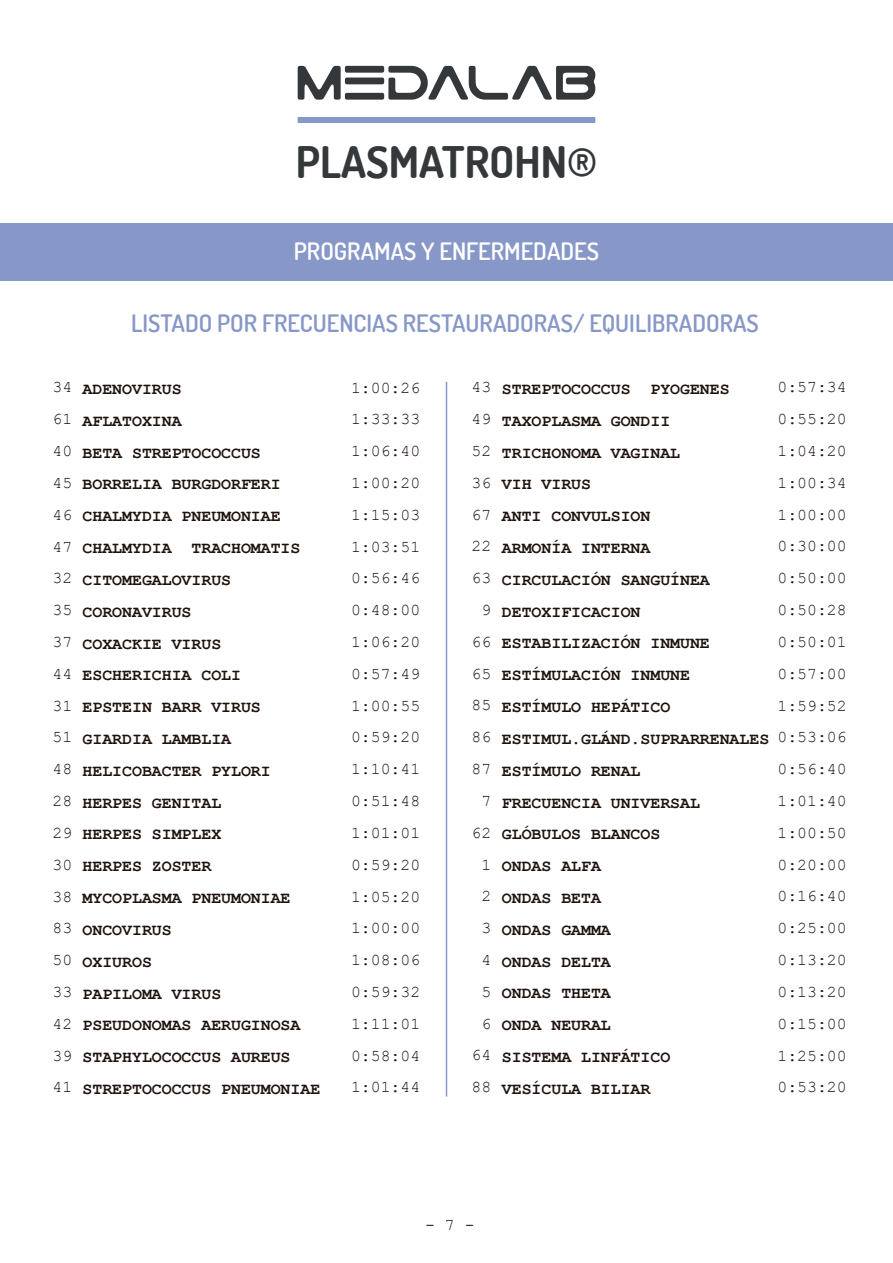
<style>
.page{position:relative;width:893px;height:1263px;background:#fff}
.page>*{position:absolute;margin:0;border:0;box-sizing:border-box;transform-origin:0 0}
.t1{font:700 43.5px "Dosis";color:#34383a}
.t2{font:600 24px "Dosis";color:#8697c8}
.t3{font:600 24px "Dosis";color:#fff}
.t4{font:700 16.5px/31.8px "Courier New";color:#1e120d}
.t5{font:16.5px/31.8px "Courier New";color:#1e120d;text-align:justify}
</style>
<div class="page">
<svg style="left:298px;top:66px;width:297px;height:34px"></svg>
<div style="left:298px;top:117px;width:297px;height:6px;background:#8697c8"></div>
<div style="left:0;top:224px;width:893px;height:56px;background:#8697c8"></div>
<hr style="left:446px;top:382px;width:1px;height:714px;background:#8697c8">
<h1 class="t1" style="left:296px;top:134px;width:303px">PLASMATROHN®</h1>
<h2 class="t3" style="left:294px;top:236px;width:307px">PROGRAMAS Y ENFERMEDADES</h2>
<h2 class="t2" style="left:131px;top:308px;width:629px">LISTADO POR FRECUENCIAS RESTAURADORAS/ EQUILIBRADORAS</h2>
<p class="t5" style="left:472px;top:371px;width:21px;text-align:right">43<br>49<br>52<br>36<br>67<br>22<br>63<br>9<br>66<br>65<br>85<br>86<br>87<br>7<br>62<br>1<br>2<br>3<br>4<br>5<br>6<br>64<br>88</p>
<p class="t5" style="left:53px;top:371px;width:21px">34<br>61<br>40<br>45<br>46<br>47<br>32<br>35<br>37<br>44<br>31<br>51<br>48<br>28<br>29<br>30<br>38<br>83<br>50<br>33<br>42<br>39<br>41</p>
<p class="t4" style="left:502px;top:372px;width:269px">STREPTOCOCCUS PYOGENES<br>TAXOPLASMA GONDII<br>TRICHONOMA VAGINAL<br>VIH VIRUS<br>ANTI CONVULSION<br>ARMONÍA INTERNA<br>CIRCULACIÓN SANGUÍNEA<br>DETOXIFICACION<br>ESTABILIZACIÓN INMUNE<br>ESTÍMULACIÓN INMUNE<br>ESTÍMULO HEPÁTICO<br>ESTIMUL.GLÁND.SUPRARRENALES<br>ESTÍMULO RENAL<br>FRECUENCIA UNIVERSAL<br>GLÓBULOS BLANCOS<br>ONDAS ALFA<br>ONDAS BETA<br>ONDAS GAMMA<br>ONDAS DELTA<br>ONDAS THETA<br>ONDA NEURAL<br>SISTEMA LINFÁTICO<br>VESÍCULA BILIAR</p>
<p class="t5" style="left:777px;top:371px;width:71px">0:57:34<br>0:55:20<br>1:04:20<br>1:00:34<br>1:00:00<br>0:30:00<br>0:50:00<br>0:50:28<br>0:50:01<br>0:57:00<br>1:59:52<br>0:53:06<br>0:56:40<br>1:01:40<br>1:00:50<br>0:20:00<br>0:16:40<br>0:25:00<br>0:13:20<br>0:13:20<br>0:15:00<br>1:25:00<br>0:53:20</p>
<p class="t4" style="left:83px;top:372px;width:239px">ADENOVIRUS<br>AFLATOXINA<br>BETA STREPTOCOCCUS<br>BORRELIA BURGDORFERI<br>CHALMYDIA PNEUMONIAE<br>CHALMYDIA TRACHOMATIS<br>CITOMEGALOVIRUS<br>CORONAVIRUS<br>COXACKIE VIRUS<br>ESCHERICHIA COLI<br>EPSTEIN BARR VIRUS<br>GIARDIA LAMBLIA<br>HELICOBACTER PYLORI<br>HERPES GENITAL<br>HERPES SIMPLEX<br>HERPES ZOSTER<br>MYCOPLASMA PNEUMONIAE<br>ONCOVIRUS<br>OXIUROS<br>PAPILOMA VIRUS<br>PSEUDONOMAS AERUGINOSA<br>STAPHYLOCOCCUS AUREUS<br>STREPTOCOCCUS PNEUMONIAE</p>
<p class="t5" style="left:351px;top:371px;width:71px">1:00:26<br>1:33:33<br>1:06:40<br>1:00:20<br>1:15:03<br>1:03:51<br>0:56:46<br>0:48:00<br>1:06:20<br>0:57:49<br>1:00:55<br>0:59:20<br>1:10:41<br>0:51:48<br>1:01:01<br>0:59:20<br>1:05:20<br>1:00:00<br>1:08:06<br>0:59:32<br>1:11:01<br>0:58:04<br>1:01:44</p>
<p class="t5" style="left:425px;top:1208px;width:51px">- 7 -</p>
</div>
